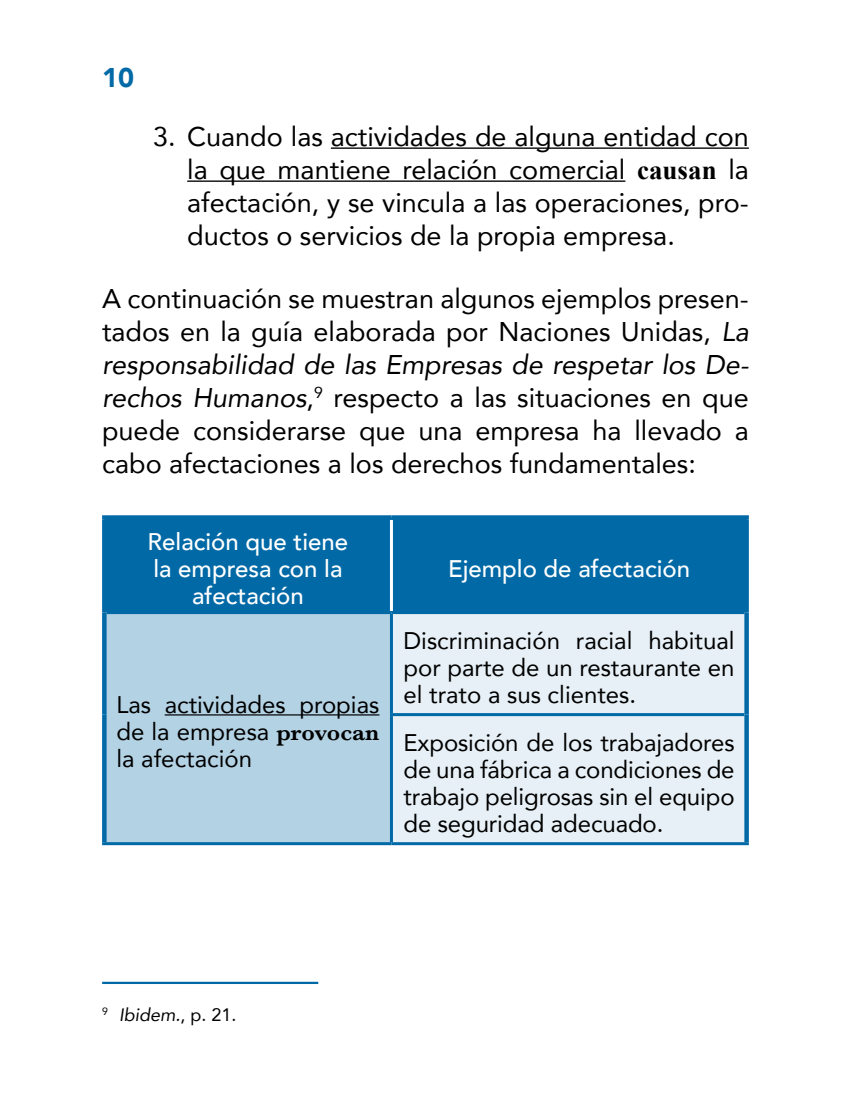
<style>
.page{position:relative;width:851px;height:1106px;background:#fff}
.page>*{position:absolute;margin:0;border:0;box-sizing:border-box;transform-origin:0 0}
.t1{font:27px/33px "Avenir";color:#000;text-align:justify}
.t2{font:900 27px "Avenir";color:#0069a6}
.t3{font:24px/27px "Avenir";color:#000;text-align:justify}
.t4{font:500 24px/27px "Avenir";color:#fff;text-align:center}
.t5{font:italic 18px "Avenir";color:#000}
.s1{font-family:"Times New Roman";font-weight:700}
.s2{font-style:italic}
.s3{font-family:"Baskerville";font-weight:600}
.s4{font-style:normal}
</style>
<div class="page">
<hr style="left:331px;top:147px;width:417px;height:2px;background:#000">
<hr style="left:187px;top:180px;width:438px;height:2px;background:#000">
<div style="left:107px;top:520px;width:637px;height:91px;background:#0069a6"></div>
<div style="left:104px;top:612px;width:287px;height:231px;background:#b3d2e4"></div>
<div style="left:393px;top:614px;width:351px;height:228px;background:#e6f0f6"></div>
<hr style="left:390px;top:520px;width:3px;height:91px;background:#fff">
<div style="left:102px;top:520px;width:5px;height:92px;background:#0069a6"></div>
<div style="left:102px;top:515px;width:289px;height:5px;background:#0069a6"></div>
<hr style="left:107px;top:611px;width:284px;height:3px;background:#0069a6">
<div style="left:391px;top:515px;width:357px;height:5px;background:#0069a6"></div>
<hr style="left:744px;top:520px;width:4px;height:92px;background:#0069a6">
<hr style="left:391px;top:611px;width:353px;height:3px;background:#0069a6">
<div style="left:102px;top:612px;width:5px;height:102px;background:#0069a6"></div>
<div style="left:102px;top:714px;width:5px;height:128px;background:#0069a6"></div>
<hr style="left:390px;top:614px;width:3px;height:99px;background:#0069a6">
<svg style="left:744px;top:612px;width:4px;height:102px"></svg>
<hr style="left:390px;top:716px;width:3px;height:126px;background:#0069a6">
<hr style="left:390px;top:713px;width:354px;height:3px;background:#0069a6">
<svg style="left:744px;top:714px;width:4px;height:128px"></svg>
<hr style="left:102px;top:842px;width:289px;height:3px;background:#0069a6">
<hr style="left:391px;top:842px;width:357px;height:3px;background:#0069a6">
<hr style="left:165px;top:714px;width:214px;height:1px;background:#000">
<hr style="left:102px;top:981px;width:216px;height:3px;background:#0069a6">
<p class="t2" style="left:102px;top:55px;width:33px">10</p>
<p class="t1" style="left:187px;top:119px;width:563px;text-indent:-34px">3. Cuando las actividades de alguna entidad con la que mantiene relación comercial <span class="s1">causan</span> la afectación, y se vincula a las operaciones, pro&shy;ductos o servicios de la propia empresa.</p>
<p class="t1" style="left:102px;top:281px;width:648px">A continuación se muestran algunos ejemplos presen&shy;tados en la guía elaborada por Naciones Unidas, <span class="s2">La responsabilidad de las Empresas de respetar los De&shy;rechos Humanos</span>,<sup>9</sup> respecto a las situaciones en que puede considerarse que una empresa ha llevado a cabo afectaciones a los derechos fundamentales:</p>
<p class="t4" style="left:147px;top:527px;width:202px">Relación que tiene la empresa con la afectación</p>
<p class="t3" style="left:116px;top:690px;width:264px">Las actividades propias de la empresa <span class="s3">provocan </span>la afectación</p>
<p class="t4" style="left:448px;top:554px;width:243px">Ejemplo de afectación</p>
<p class="t3" style="left:403px;top:626px;width:332px">Discriminación racial habitual por parte de un restaurante en el trato a sus clientes.</p>
<p class="t3" style="left:403px;top:728px;width:332px">Exposición de los trabajadores de una fábrica a condiciones de trabajo peligrosas sin el equipo de seguridad adecuado.</p>
<p class="t5" style="left:102px;top:1003px;width:136px"><sup>9</sup> Ibidem.<span class="s4">, p. 21.</span></p>
</div>
